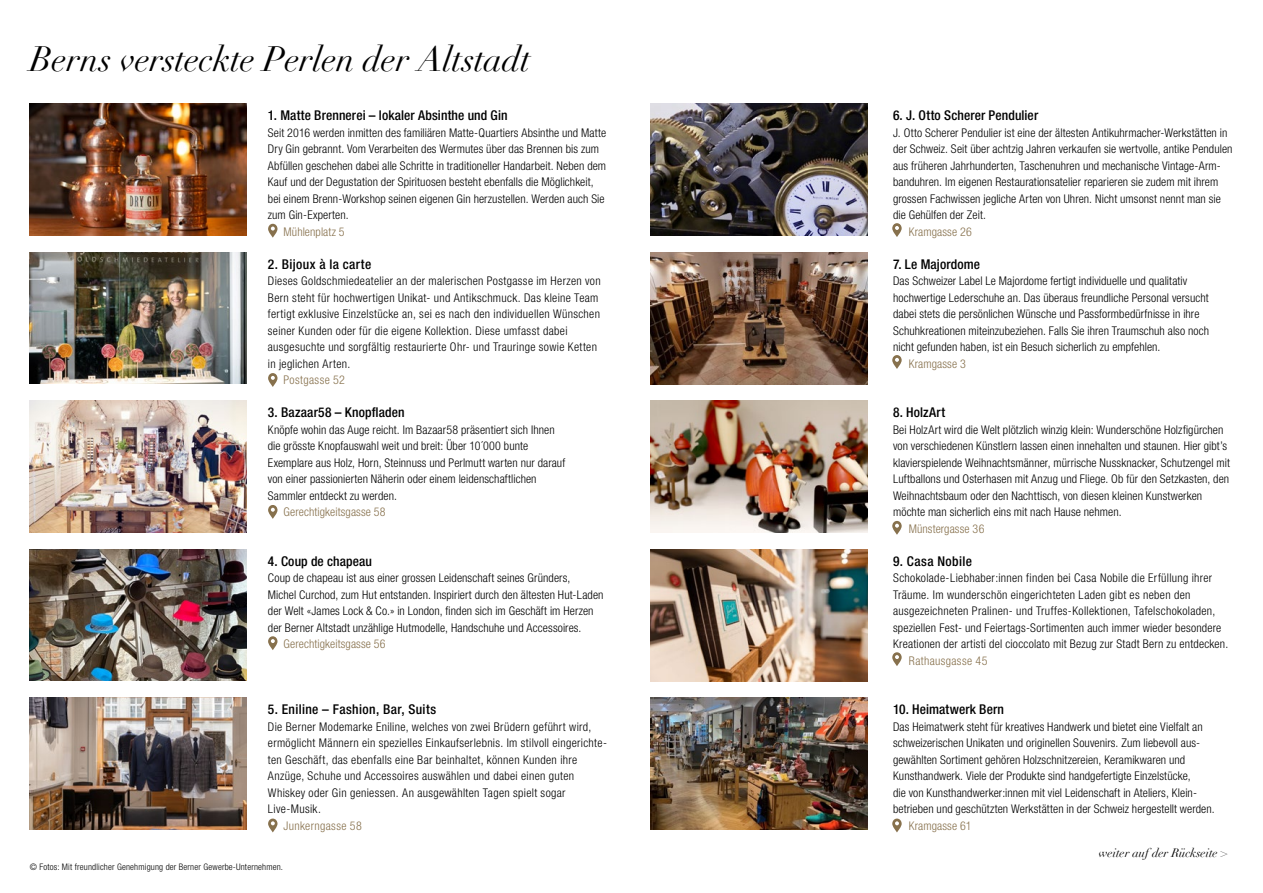
<style>
.page{position:relative;width:1263px;height:893px;background:#fff}
.page>*{position:absolute;margin:0;border:0;box-sizing:border-box;transform-origin:0 0}
.t1{font:italic 34.5px "Didot";letter-spacing:-.01em;color:#000}
.t2{font:500 condensed 13.5px "Helvetica Neue LT Pro";letter-spacing:.01em;color:#000}
.t3{font:500 condensed 13.5px "Helvetica Neue LT Pro";letter-spacing:.03em;color:#000}
.t4{font:300 condensed 12px/16.5px "Helvetica Neue LT Pro";letter-spacing:.01em;color:#000}
.t5{font:300 condensed 12px "Helvetica Neue LT Pro";letter-spacing:.015em;color:#87714d}
.t6{font:italic 12px "Didot";color:#000}
.t7{font:300 condensed 9px "Helvetica Neue LT Pro";letter-spacing:.02em;color:#000}
</style>
<div class="page">
<img style="left:651px;top:252px;width:216px;height:132px">
<img style="left:30px;top:549px;width:217px;height:132px">
<img style="left:651px;top:401px;width:216px;height:131px">
<img style="left:651px;top:698px;width:216px;height:132px">
<img style="left:651px;top:104px;width:216px;height:131px">
<img style="left:30px;top:104px;width:217px;height:131px">
<img style="left:30px;top:400px;width:217px;height:132px">
<img style="left:30px;top:252px;width:217px;height:132px">
<img style="left:30px;top:698px;width:217px;height:132px">
<img style="left:651px;top:549px;width:216px;height:132px">
<svg style="left:268px;top:224px;width:9px;height:14px"></svg>
<svg style="left:892px;top:223px;width:10px;height:14px"></svg>
<svg style="left:268px;top:373px;width:9px;height:14px"></svg>
<svg style="left:892px;top:355px;width:10px;height:14px"></svg>
<svg style="left:892px;top:521px;width:10px;height:14px"></svg>
<svg style="left:892px;top:652px;width:10px;height:14px"></svg>
<svg style="left:892px;top:819px;width:10px;height:13px"></svg>
<svg style="left:268px;top:505px;width:9px;height:14px"></svg>
<svg style="left:268px;top:636px;width:9px;height:14px"></svg>
<svg style="left:268px;top:819px;width:9px;height:13px"></svg>
<h1 class="t1" style="left:30px;top:37px;width:502px">Berns versteckte Perlen der Altstadt</h1>
<p class="t2" style="left:268px;top:107px;width:241px">1. Matte Brennerei – lokaler Absinthe und Gin</p>
<p class="t4" style="left:268px;top:124px;width:340px">Seit 2016 werden inmitten des familiären Matte-Quartiers Absinthe und Matte Dry Gin gebrannt. Vom Verarbeiten des Wermutes über das Brennen bis zum Abfüllen geschehen dabei alle Schritte in traditioneller Handarbeit. Neben dem Kauf und der Degustation der Spirituosen besteht ebenfalls die Möglichkeit, bei einem Brenn-Workshop seinen eigenen Gin herzustellen. Werden auch Sie zum Gin-Experten.</p>
<p class="t5" style="left:284px;top:224px;width:63px">Mühlenplatz 5</p>
<p class="t3" style="left:268px;top:256px;width:105px">2. Bijoux à la carte</p>
<p class="t4" style="left:268px;top:272px;width:334px">Dieses Goldschmiedeatelier an der malerischen Postgasse im Herzen von Bern steht für hochwertigen Unikat- und Antikschmuck. Das kleine Team fertigt exklusive Einzelstücke an, sei es nach den individuellen Wünschen seiner Kunden oder für die eigene Kollektion. Diese umfasst dabei ausgesuchte und sorgfältig restaurierte Ohr- und Trauringe sowie Ketten in jeglichen Arten.</p>
<p class="t5" style="left:283px;top:373px;width:63px">Postgasse 52</p>
<p class="t2" style="left:268px;top:404px;width:138px">3. Bazaar58 – Knopfladen</p>
<p class="t4" style="left:268px;top:421px;width:299px">Knöpfe wohin das Auge reicht. Im Bazaar58 präsentiert sich Ihnen die grösste Knopfauswahl weit und breit: Über 10´000 bunte Exemplare aus Holz, Horn, Steinnuss und Perlmutt warten nur darauf von einer passionierten Näherin oder einem leidenschaftlichen Sammler entdeckt zu werden.</p>
<p class="t5" style="left:284px;top:505px;width:104px">Gerechtigkeitsgasse 58</p>
<p class="t2" style="left:268px;top:553px;width:106px">4. Coup de chapeau</p>
<p class="t4" style="left:268px;top:569px;width:337px">Coup de chapeau ist aus einer grossen Leidenschaft seines Gründers,<br>Michel Curchod, zum Hut entstanden. Inspiriert durch den ältesten Hut-Laden der Welt «James Lock &amp; Co.» in London, finden sich im Geschäft im Herzen der Berner Altstadt unzählige Hutmodelle, Handschuhe und Accessoires.</p>
<p class="t5" style="left:284px;top:637px;width:104px">Gerechtigkeitsgasse 56</p>
<p class="t2" style="left:268px;top:701px;width:170px">5. Eniline – Fashion, Bar, Suits</p>
<p class="t4" style="left:268px;top:718px;width:341px">Die Berner Modemarke Eniline, welches von zwei Brüdern geführt wird, ermöglicht Männern ein spezielles Einkaufserlebnis. Im stilvoll eingerichte&shy;ten Geschäft, das ebenfalls eine Bar beinhaltet, können Kunden ihre Anzüge, Schuhe und Accessoires auswählen und dabei einen guten Whiskey oder Gin geniessen. An ausgewählten Tagen spielt sogar Live-Musik.</p>
<p class="t5" style="left:283px;top:818px;width:80px">Junkerngasse 58</p>
<p class="t7" style="left:30px;top:861px;width:255px">© Fotos: Mit freundlicher Genehmigung der Berner Gewerbe-Unternehmen.</p>
<p class="t2" style="left:893px;top:107px;width:147px">6. J. Otto Scherer Pendulier</p>
<p class="t4" style="left:893px;top:124px;width:341px">J. Otto Scherer Pendulier ist eine der ältesten Antikuhrmacher-Werkstätten in der Schweiz. Seit über achtzig Jahren verkaufen sie wertvolle, antike Pendulen aus früheren Jahrhunderten, Taschenuhren und mechanische Vintage-Arm&shy;banduhren. Im eigenen Restaurationsatelier reparieren sie zudem mit ihrem grossen Fachwissen jegliche Arten von Uhren. Nicht umsonst nennt man sie die Gehülfen der Zeit.</p>
<p class="t5" style="left:909px;top:224px;width:65px">Kramgasse 26</p>
<p class="t2" style="left:893px;top:256px;width:89px">7. Le Majordome</p>
<p class="t4" style="left:893px;top:272px;width:318px">Das Schweizer Label Le Majordome fertigt individuelle und qualitativ hochwertige Lederschuhe an. Das überaus freundliche Personal versucht dabei stets die persönlichen Wünsche und Passformbedürfnisse in ihre Schuhkreationen miteinzubeziehen. Falls Sie ihren Traumschuh also noch nicht gefunden haben, ist ein Besuch sicherlich zu empfehlen.</p>
<p class="t5" style="left:909px;top:356px;width:59px">Kramgasse 3</p>
<p class="t2" style="left:893px;top:404px;width:54px">8. HolzArt</p>
<p class="t4" style="left:893px;top:421px;width:338px">Bei HolzArt wird die Welt plötzlich winzig klein: Wunderschöne Holzfigürchen von verschiedenen Künstlern lassen einen innehalten und staunen. Hier gibt’s klavierspielende Weihnachtsmänner, mürrische Nussknacker, Schutzengel mit Luftballons und Osterhasen mit Anzug und Fliege. Ob für den Setzkasten, den Weihnachtsbaum oder den Nachttisch, von diesen kleinen Kunstwerken möchte man sicherlich eins mit nach Hause nehmen.</p>
<p class="t5" style="left:909px;top:521px;width:77px">Münstergasse 36</p>
<p class="t3" style="left:893px;top:553px;width:80px">9. Casa Nobile</p>
<p class="t4" style="left:893px;top:569px;width:337px">Schokolade-Liebhaber:innen finden bei Casa Nobile die Erfüllung ihrer Träume. Im wunderschön eingerichteten Laden gibt es neben den ausgezeichneten Pralinen- und Truffes-Kollektionen, Tafelschokoladen, speziellen Fest- und Feiertags-Sortimenten auch immer wieder besondere Kreationen der artisti del cioccolato mit Bezug zur Stadt Bern zu entdecken.</p>
<p class="t5" style="left:909px;top:653px;width:80px">Rathausgasse 45</p>
<p class="t2" style="left:893px;top:701px;width:113px">10. Heimatwerk Bern</p>
<p class="t4" style="left:893px;top:718px;width:323px">Das Heimatwerk steht für kreatives Handwerk und bietet eine Vielfalt an schweizerischen Unikaten und originellen Souvenirs. Zum liebevoll aus&shy;gewählten Sortiment gehören Holzschnitzereien, Keramikwaren und Kunsthandwerk. Viele der Produkte sind handgefertigte Einzelstücke,<br>die von Kunsthandwerker:innen mit viel Leidenschaft in Ateliers, Klein&shy;betrieben und geschützten Werkstätten in der Schweiz hergestellt werden.</p>
<p class="t5" style="left:909px;top:818px;width:65px">Kramgasse 61</p>
<p class="t6" style="left:1099px;top:846px;width:130px">weiter auf der Rückseite &gt;</p>
</div>
